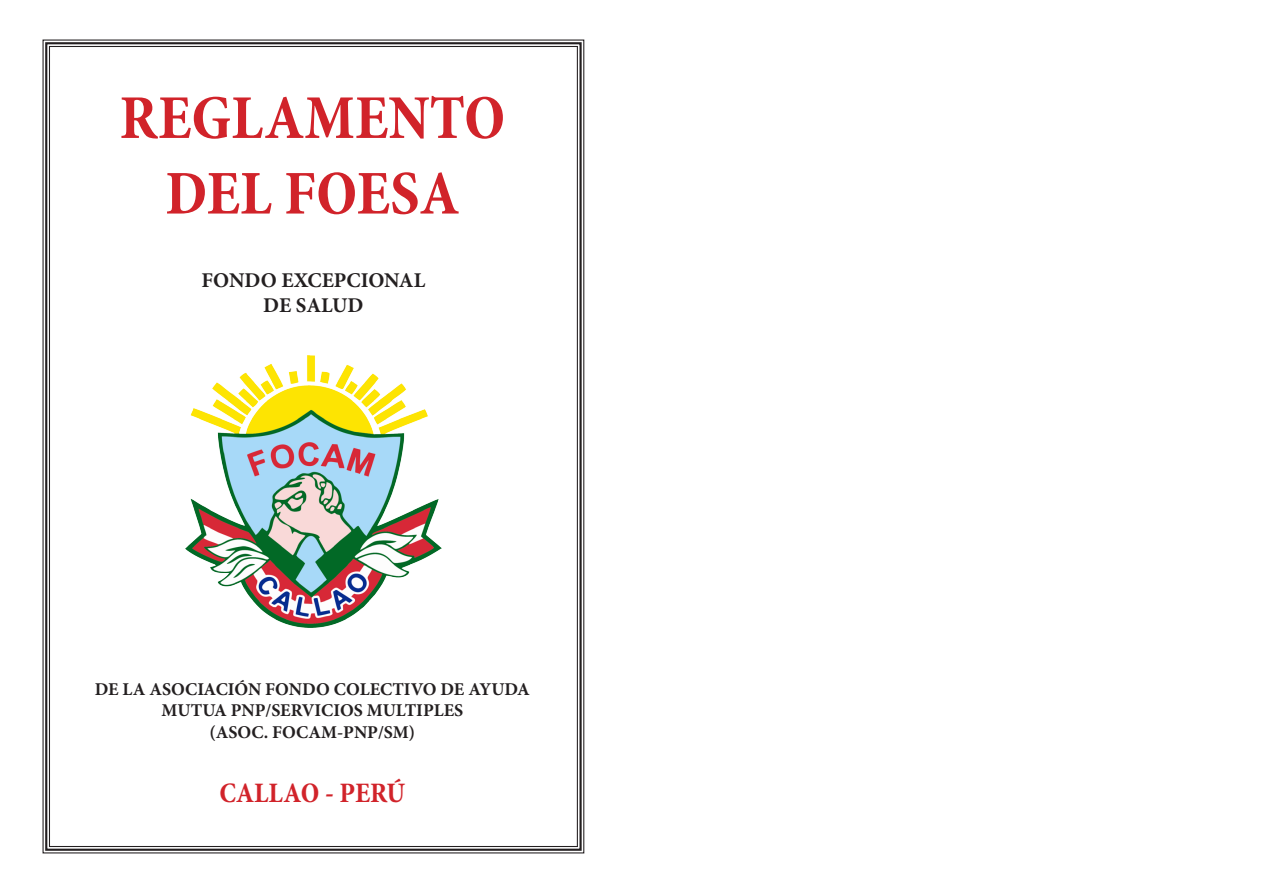
<style>
.page{position:relative;width:1263px;height:893px;background:#fff}
.page>*{position:absolute;margin:0;border:0;box-sizing:border-box;transform-origin:0 0}
.t1{font:700 condensed 63px "Minion Pro";color:#d1232a}
.t2{font:700 condensed 28.5px "Minion Pro";color:#d1232a}
.t3{font:700 21px "Minion Pro";color:#231f20}
.t4{font:700 18px "Minion Pro";color:#231f20}
</style>
<div class="page">
<svg style="left:42px;top:39px;width:543px;height:815px"></svg>
<img style="left:186px;top:356px;width:255px;height:271px">
<p class="t1" style="left:119px;top:74px;width:387px">REGLAMENTO</p>
<p class="t1" style="left:165px;top:150px;width:296px">DEL FOESA</p>
<p class="t3" style="left:202px;top:265px;width:225px">FONDO EXCEPCIONAL</p>
<p class="t3" style="left:263px;top:290px;width:102px">DE SALUD</p>
<p class="t4" style="left:95px;top:676px;width:437px">DE LA ASOCIACIÓN FONDO COLECTIVO DE AYUDA</p>
<p class="t4" style="left:161px;top:698px;width:303px">MUTUA PNP/SERVICIOS MULTIPLES</p>
<p class="t4" style="left:210px;top:719px;width:207px">(ASOC. FOCAM-PNP/SM)</p>
<p class="t2" style="left:219px;top:773px;width:187px">CALLAO - PERÚ</p>
</div>
